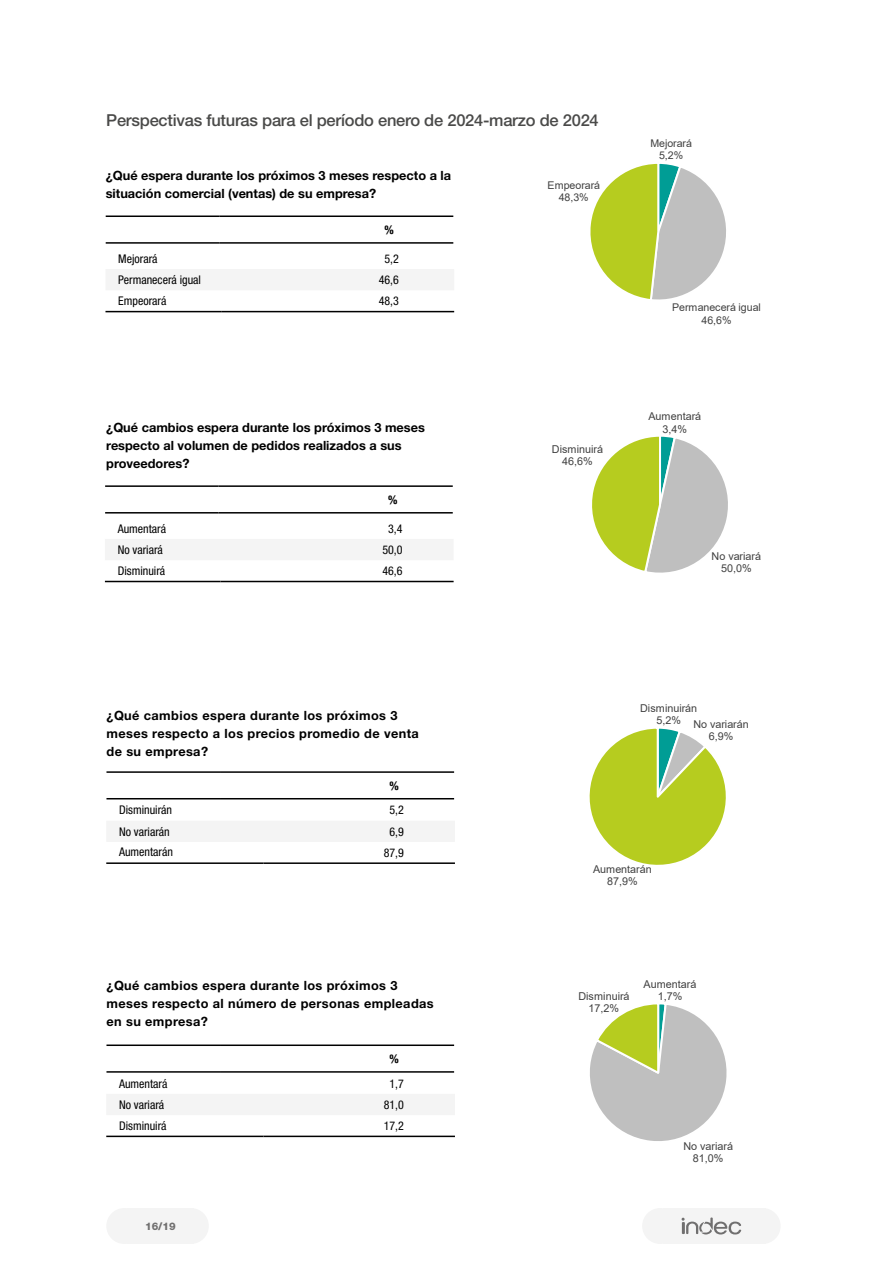
<style>
.page{position:relative;width:893px;height:1263px;background:#fff}
.page>*{position:absolute;margin:0;border:0;box-sizing:border-box;transform-origin:0 0}
.t1{font:500 16.5px "Helvetica Neue LT Std";letter-spacing:-.015em;color:#4a4a49}
.t2{font:700 12.75px/18px "Helvetica Neue LT Std";color:#000}
.t3{font:700 12.75px/18px "Helvetica Neue LT Std";letter-spacing:.03em;color:#000}
.t4{font:condensed 12px "Helvetica Neue LT Std";color:#000}
.t5{font:700 condensed 12px "Helvetica Neue LT Std";color:#000}
.t6{font:10.8px/12.3px "Arial";letter-spacing:-.005em;color:#404040;text-align:center}
.t7{font:10.65px/12px "Arial";letter-spacing:-.005em;color:#404040;text-align:center}
.t8{font:800 10.5px "Helvetica Neue LT Std";color:#706f6f}
</style>
<div class="page">
<div style="left:642px;top:1208px;width:36px;height:36px;background:#f4f4f4;border-radius:50%"></div>
<div style="left:106px;top:1208px;width:36px;height:36px;background:#f4f4f4;border-radius:50%"></div>
<div style="left:745px;top:1208px;width:36px;height:36px;background:#f4f4f4;border-radius:50%"></div>
<div style="left:173px;top:1208px;width:36px;height:36px;background:#f4f4f4;border-radius:50%"></div>
<div style="left:663px;top:1208px;width:103px;height:36px;background:#f4f4f4"></div>
<div style="left:127px;top:1208px;width:67px;height:36px;background:#f4f4f4"></div>
<svg style="left:682px;top:1217px;width:59px;height:17px"></svg>
<svg style="left:590px;top:1004px;width:137px;height:137px"></svg>
<svg style="left:589px;top:728px;width:137px;height:137px"></svg>
<svg style="left:592px;top:436px;width:136px;height:137px"></svg>
<svg style="left:590px;top:163px;width:136px;height:137px"></svg>
<svg style="left:105px;top:216px;width:349px;height:96px"></svg>
<hr style="left:106px;top:215px;width:113px;height:2px;background:#000">
<hr style="left:219px;top:215px;width:234px;height:2px;background:#000">
<hr style="left:106px;top:242px;width:113px;height:2px;background:#000">
<hr style="left:219px;top:242px;width:234px;height:2px;background:#000">
<hr style="left:105px;top:581px;width:116px;height:1px;background:#000">
<hr style="left:221px;top:581px;width:233px;height:1px;background:#000">
<svg style="left:105px;top:513px;width:349px;height:68px"></svg>
<hr style="left:105px;top:485px;width:114px;height:2px;background:#000">
<hr style="left:219px;top:485px;width:234px;height:2px;background:#000">
<hr style="left:105px;top:512px;width:114px;height:1px;background:#000">
<hr style="left:219px;top:512px;width:234px;height:1px;background:#000">
<hr style="left:106px;top:862px;width:158px;height:2px;background:#000">
<hr style="left:264px;top:862px;width:191px;height:2px;background:#000">
<svg style="left:106px;top:772px;width:349px;height:91px"></svg>
<hr style="left:106px;top:771px;width:114px;height:2px;background:#000">
<hr style="left:220px;top:771px;width:234px;height:2px;background:#000">
<hr style="left:106px;top:798px;width:114px;height:1px;background:#000">
<hr style="left:220px;top:798px;width:234px;height:1px;background:#000">
<hr style="left:106px;top:1135px;width:158px;height:2px;background:#000">
<hr style="left:264px;top:1135px;width:191px;height:2px;background:#000">
<svg style="left:106px;top:1045px;width:349px;height:91px"></svg>
<hr style="left:106px;top:1044px;width:114px;height:2px;background:#000">
<hr style="left:220px;top:1044px;width:234px;height:2px;background:#000">
<hr style="left:106px;top:1071px;width:114px;height:2px;background:#000">
<hr style="left:220px;top:1071px;width:234px;height:2px;background:#000">
<p class="t1" style="left:106px;top:110px;width:494px">Perspectivas futuras para el período enero de 2024-marzo de 2024</p>
<p class="t2" style="left:106px;top:166px;width:347px">¿Qué espera durante los próximos 3 meses respecto a la situación comercial (ventas) de su empresa?</p>
<p class="t5" style="left:384px;top:222px;width:11px">%</p>
<p class="t4" style="left:118px;top:252px;width:41px">Mejorará</p>
<p class="t4" style="left:384px;top:252px;width:16px">5,2</p>
<p class="t4" style="left:118px;top:273px;width:84px">Permanecerá igual</p>
<p class="t4" style="left:379px;top:273px;width:22px">46,6</p>
<p class="t4" style="left:118px;top:294px;width:50px">Empeorará</p>
<p class="t4" style="left:379px;top:294px;width:22px">48,3</p>
<p class="t2" style="left:106px;top:418px;width:320px">¿Qué cambios espera durante los próximos 3 meses respecto al volumen de pedidos realizados a sus proveedores?</p>
<p class="t5" style="left:388px;top:492px;width:11px">%</p>
<p class="t4" style="left:118px;top:521px;width:50px">Aumentará</p>
<p class="t4" style="left:388px;top:521px;width:16px">3,4</p>
<p class="t4" style="left:118px;top:543px;width:47px">No variará</p>
<p class="t4" style="left:382px;top:543px;width:22px">50,0</p>
<p class="t4" style="left:118px;top:564px;width:49px">Disminuirá</p>
<p class="t4" style="left:382px;top:564px;width:22px">46,6</p>
<p class="t7" style="left:548px;top:179px;width:54px">Empeorará<br>48,3%</p>
<p class="t6" style="left:552px;top:443px;width:53px">Disminuirá<br>46,6%</p>
<p class="t7" style="left:650px;top:137px;width:43px">Mejorará<br>5,2%</p>
<p class="t7" style="left:672px;top:302px;width:90px">Permanecerá igual<br>46,6%</p>
<p class="t6" style="left:648px;top:410px;width:54px">Aumentará<br>3,4%</p>
<p class="t6" style="left:712px;top:550px;width:51px">No variará<br>50,0%</p>
<p class="t3" style="left:107px;top:706px;width:314px">¿Qué cambios espera durante los próximos 3 meses respecto a los precios promedio de venta de su empresa?</p>
<p class="t5" style="left:389px;top:778px;width:11px">%</p>
<p class="t4" style="left:119px;top:803px;width:55px">Disminuirán</p>
<p class="t4" style="left:389px;top:803px;width:16px">5,2</p>
<p class="t4" style="left:119px;top:824px;width:52px">No variarán</p>
<p class="t4" style="left:389px;top:824px;width:16px">6,9</p>
<p class="t4" style="left:119px;top:845px;width:55px">Aumentarán</p>
<p class="t4" style="left:384px;top:846px;width:22px">87,9</p>
<p class="t6" style="left:656px;top:699px;width:94px;line-height:16.6px;text-align:left;text-indent:-16px">Disminuirán<br>5,2% No variarán</p>
<p class="t6" style="left:709px;top:730px;width:26px">6,9%</p>
<p class="t3" style="left:107px;top:976px;width:329px">¿Qué cambios espera durante los próximos 3 meses respecto al número de personas empleadas en su empresa?</p>
<p class="t5" style="left:389px;top:1051px;width:11px">%</p>
<p class="t4" style="left:119px;top:1076px;width:50px">Aumentará</p>
<p class="t4" style="left:389px;top:1076px;width:16px">1,7</p>
<p class="t4" style="left:119px;top:1097px;width:47px">No variará</p>
<p class="t4" style="left:384px;top:1097px;width:22px">81,0</p>
<p class="t4" style="left:119px;top:1118px;width:49px">Disminuirá</p>
<p class="t4" style="left:384px;top:1119px;width:22px">17,2</p>
<p class="t8" style="left:145px;top:1220px;width:32px">16/19</p>
<p class="t6" style="left:593px;top:863px;width:60px">Aumentarán<br>87,9%</p>
<p class="t6" style="left:578px;top:990px;width:53px">Disminuirá<br>17,2%</p>
<p class="t6" style="left:643px;top:978px;width:54px">Aumentará<br>1,7%</p>
<p class="t6" style="left:683px;top:1140px;width:51px">No variará<br>81,0%</p>
</div>
